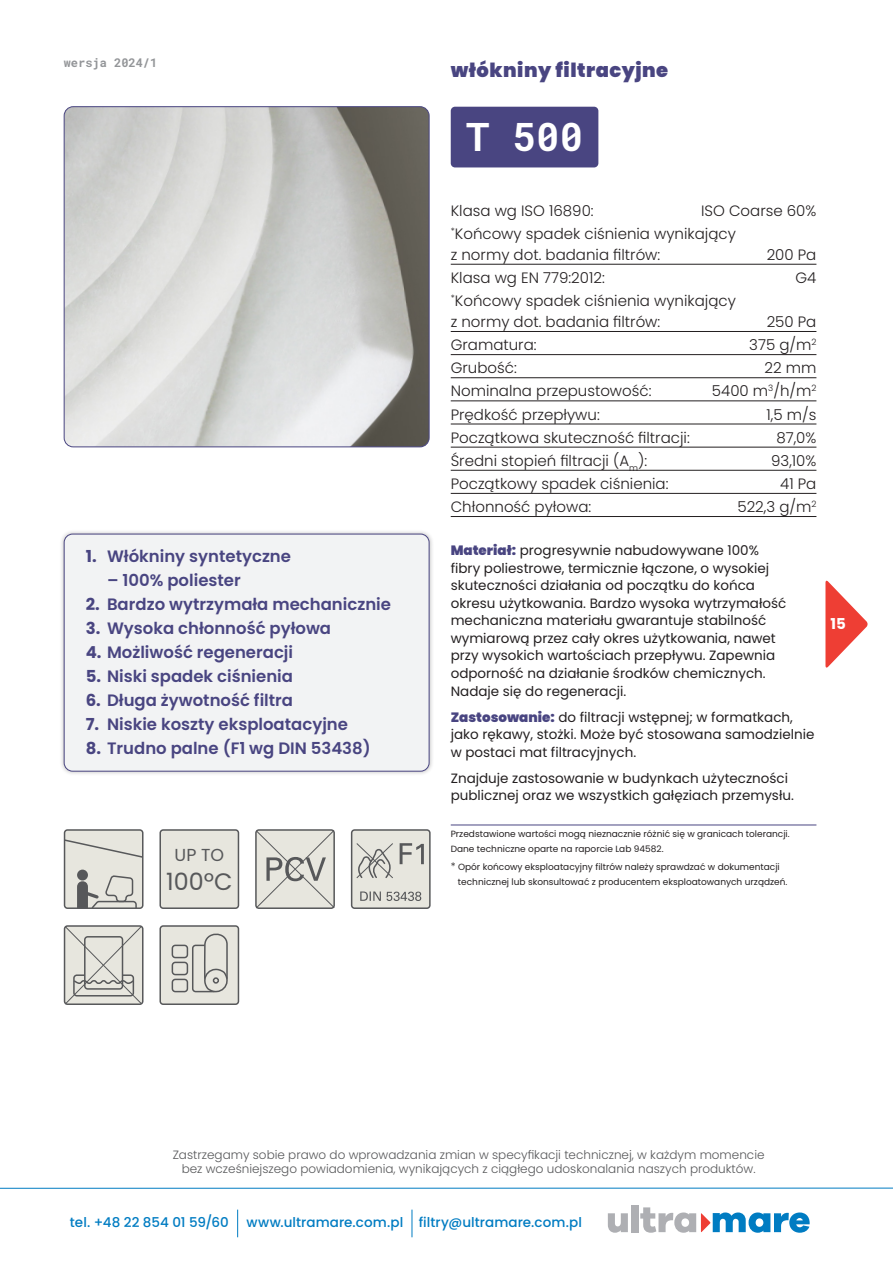
<style>
.page{position:relative;width:893px;height:1263px;background:#fff}
.page>*{position:absolute;margin:0;border:0;box-sizing:border-box;transform-origin:0 0}
.t1{font:700 39px "Roboto Mono";color:#fff}
.t2{font:23.85px "Poppins";color:#57585a}
.t3{font:900 19.5px "Poppins";letter-spacing:.025em;color:#494581}
.t4{font:17.4px "Poppins";color:#57585a}
.t5{font:600 16.5px "Poppins";color:#494581}
.t6{font:300 15px/23.1px "Poppins";color:#231f20}
.t7{font:700 15px "Poppins";color:#fff}
.t8{font:13.5px/17.5px "Poppins";color:#231f20}
.t9{font:500 13.5px "Poppins";letter-spacing:.005em;color:#007cc2}
.t10{font:300 12px/14.4px "Poppins";color:#57585a;text-align:center}
.t11{font:700 12px "Roboto Mono";color:#939598}
.t12{font:9px/15px "Poppins";color:#231f20}
.s1{font-weight:700}
.s2{font-weight:900;color:#494581}
.s3{font-weight:300;font-size:10.5px}
</style>
<div class="page">
<hr style="left:0;top:1188px;width:893px;height:1px;background:#007cc2">
<svg style="left:237px;top:1209px;width:1px;height:28px"></svg>
<svg style="left:412px;top:1209px;width:1px;height:28px"></svg>
<svg style="left:608px;top:1213px;width:20px;height:20px"></svg>
<div style="left:631px;top:1205px;width:7px;height:27px;background:#aeafb3"></div>
<svg style="left:640px;top:1207px;width:170px;height:26px"></svg>
<svg style="left:825px;top:580px;width:43px;height:88px"></svg>
<img style="left:64px;top:107px;width:365px;height:340px">
<div style="left:64px;top:106px;width:365px;height:341px;border:1px solid #494581;border-radius:9px"></div>
<div style="left:451px;top:107px;width:147px;height:60px;background:#494581;border-radius:4px"></div>
<div style="left:59px;top:529px;width:375px;height:247px;background:#231f20;opacity:.3"></div>
<div style="left:64px;top:534px;width:365px;height:237px;background:#f2f3f4;border-radius:9px"></div>
<div style="left:64px;top:534px;width:365px;height:237px;border:1px solid #494581;border-radius:9px"></div>
<hr style="left:451px;top:264px;width:365px;height:1px;background:#231f20">
<hr style="left:451px;top:331px;width:365px;height:1px;background:#231f20">
<hr style="left:451px;top:354px;width:365px;height:1px;background:#231f20">
<hr style="left:451px;top:377px;width:365px;height:1px;background:#231f20">
<hr style="left:451px;top:401px;width:365px;height:1px;background:#231f20">
<hr style="left:451px;top:424px;width:365px;height:1px;background:#231f20">
<hr style="left:451px;top:447px;width:365px;height:1px;background:#231f20">
<hr style="left:451px;top:470px;width:365px;height:1px;background:#231f20">
<hr style="left:451px;top:493px;width:365px;height:1px;background:#231f20">
<hr style="left:451px;top:516px;width:365px;height:1px;background:#231f20">
<hr style="left:451px;top:825px;width:365px;height:1px;background:#494581">
<div style="left:65px;top:830px;width:78px;height:78px;background:#e7e6de;border-radius:3px"></div>
<div style="left:64px;top:829px;width:80px;height:80px;border:2px solid #57585a;border-radius:3px"></div>
<svg style="left:64px;top:838px;width:80px;height:21px"></svg>
<div style="left:77px;top:869px;width:11px;height:11px;background:#57585a;border-radius:50%"></div>
<svg style="left:77px;top:874px;width:61px;height:35px"></svg>
<div style="left:160px;top:830px;width:78px;height:78px;background:#e7e6de;border-radius:3px"></div>
<div style="left:159px;top:829px;width:80px;height:80px;border:2px solid #57585a;border-radius:3px"></div>
<svg style="left:255px;top:829px;width:80px;height:80px;background:#cdcdc6"></svg>
<div style="left:352px;top:830px;width:78px;height:78px;background:#e7e6de;border-radius:3px"></div>
<div style="left:351px;top:829px;width:80px;height:80px;border:2px solid #57585a;border-radius:3px"></div>
<svg style="left:360px;top:891px;width:61px;height:10px"></svg>
<svg style="left:356px;top:843px;width:68px;height:36px"></svg>
<div style="left:64px;top:925px;width:80px;height:80px;border:2px solid #57585a;border-radius:3px"></div>
<svg style="left:64px;top:925px;width:78px;height:80px;background:#cecdc7"></svg>
<div style="left:160px;top:926px;width:78px;height:78px;background:#e7e6de;border-radius:3px"></div>
<div style="left:159px;top:925px;width:80px;height:80px;border:2px solid #57585a;border-radius:3px"></div>
<div style="left:172px;top:979px;width:16px;height:13px;border:2px solid #57585a;border-radius:3px"></div>
<div style="left:192px;top:945px;width:25px;height:47px;border:2px solid #57585a;border-radius:3px"></div>
<svg style="left:199px;top:933px;width:29px;height:60px"></svg>
<div style="left:172px;top:945px;width:16px;height:13px;border:2px solid #57585a;border-radius:3px"></div>
<div style="left:172px;top:962px;width:16px;height:13px;border:2px solid #57585a;border-radius:3px"></div>
<div style="left:213px;top:977px;width:6px;height:7px;border:2px solid #57585a;border-radius:50%"></div>
<p class="t11" style="left:64px;top:54px;width:95px">wersja 2024/1</p>
<h3 class="t3" style="left:451px;top:59px;width:219px">włókniny filtracyjne</h3>
<h1 class="t1" style="left:466px;top:109px;width:118px">T 500</h1>
<p class="t5" style="left:86px;top:546px;width:207px"><span class="s1">1.</span> Włókniny syntetyczne</p>
<p class="t5" style="left:107px;top:570px;width:135px">– 100% poliester</p>
<p class="t5" style="left:86px;top:594px;width:307px"><span class="s1">2.</span> Bardzo wytrzymała mechanicznie</p>
<p class="t5" style="left:86px;top:618px;width:247px"><span class="s1">3.</span> Wysoka chłonność pyłowa</p>
<p class="t5" style="left:86px;top:642px;width:209px"><span class="s1">4.</span> Możliwość regeneracji</p>
<p class="t5" style="left:86px;top:666px;width:209px"><span class="s1">5.</span> Niski spadek ciśnienia</p>
<p class="t5" style="left:86px;top:690px;width:209px"><span class="s1">6.</span> Długa żywotność filtra</p>
<p class="t5" style="left:86px;top:714px;width:264px"><span class="s1">7.</span> Niskie koszty eksploatacyjne</p>
<p class="t5" style="left:86px;top:738px;width:286px"><span class="s1">8.</span> Trudno palne (F1 wg DIN 53438)</p>
<p class="t4" style="left:175px;top:844px;width:51px">UP TO</p>
<h2 class="t2" style="left:166px;top:868px;width:68px">100ºC</h2>
<p class="t6" style="left:451px;top:199px;width:144px">Klasa wg ISO 16890:</p>
<p class="t6" style="left:451px;top:199px;width:367px;text-indent:250px">ISO Coarse 60% <sup>*</sup>Końcowy spadek ciśnienia wynikający</p>
<p class="t6" style="left:451px;top:243px;width:211px">z normy dot. badania filtrów:</p>
<p class="t6" style="left:767px;top:243px;width:51px">200 Pa</p>
<p class="t6" style="left:451px;top:266px;width:156px">Klasa wg EN 779:2012:</p>
<p class="t6" style="left:795px;top:266px;width:22px">G4</p>
<p class="t6" style="left:451px;top:290px;width:287px;line-height:21px"><sup>*</sup>Końcowy spadek ciśnienia wynikający z normy dot. badania filtrów:</p>
<p class="t6" style="left:767px;top:310px;width:51px">250 Pa</p>
<p class="t6" style="left:451px;top:333px;width:87px">Gramatura:</p>
<p class="t6" style="left:749px;top:333px;width:69px">375 g/m<sup>2</sup></p>
<p class="t6" style="left:451px;top:356px;width:68px">Grubość:</p>
<p class="t6" style="left:764px;top:356px;width:53px">22 mm</p>
<p class="t6" style="left:451px;top:380px;width:202px">Nominalna przepustowość:</p>
<p class="t6" style="left:712px;top:380px;width:106px">5400 m<sup>3</sup>/h/m<sup>2</sup></p>
<p class="t6" style="left:451px;top:403px;width:151px">Prędkość przepływu:</p>
<p class="t6" style="left:766px;top:403px;width:51px">1,5 m/s</p>
<p class="t6" style="left:451px;top:426px;width:241px">Początkowa skuteczność filtracji:</p>
<p class="t6" style="left:776px;top:426px;width:42px">87,0%</p>
<p class="t6" style="left:451px;top:449px;width:198px">Średni stopień filtracji (A<sub>m</sub>):</p>
<p class="t6" style="left:771px;top:449px;width:47px">93,10%</p>
<p class="t6" style="left:451px;top:472px;width:219px">Początkowy spadek ciśnienia:</p>
<p class="t6" style="left:780px;top:472px;width:38px">41 Pa</p>
<p class="t6" style="left:451px;top:495px;width:142px">Chłonność pyłowa:</p>
<p class="t6" style="left:737px;top:495px;width:80px">522,3 g/m<sup>2</sup></p>
<p class="t8" style="left:451px;top:542px;width:337px"><span class="s2">Materiał:</span> progresywnie nabudowywane 100% fibry poliestrowe, termicznie łączone, o wysokiej skuteczności działania od początku do końca okresu użytkowania. Bardzo wysoka wytrzymałość mechaniczna materiału gwarantuje stabilność wymiarową przez cały okres użytkowania, nawet przy wysokich wartościach przepływu. Zapewnia odporność na działanie środków chemicznych.<br>Nadaje się do regeneracji.</p>
<p class="t8" style="left:451px;top:708px;width:365px"><span class="s2">Zastosowanie:</span> do filtracji wstępnej; w formatkach, jako rękawy, stożki. Może być stosowana samodzielnie w postaci mat filtracyjnych.</p>
<p class="t8" style="left:451px;top:769px;width:345px">Znajduje zastosowanie w budynkach użyteczności publicznej oraz we wszystkich gałęziach przemysłu.</p>
<p class="t12" style="left:451px;top:826px;width:340px">Przedstawione wartości mogą nieznacznie różnić się w granicach tolerancji.<br>Dane techniczne oparte na raporcie Lab 94582.</p>
<p class="t12" style="left:458px;top:859px;width:331px;text-indent:-7px"><span class="s3">*</span> Opór końcowy eksploatacyjny filtrów należy sprawdzać w dokumentacji technicznej lub skonsultować z producentem eksploatowanych urządzeń.</p>
<p class="t7" style="left:830px;top:615px;width:17px">15</p>
<p class="t10" style="left:173px;top:1148px;width:593px">Zastrzegamy sobie prawo do wprowadzania zmian w specyfikacji technicznej, w każdym momencie bez wcześniejszego powiadomienia, wynikających z ciągłego udoskonalania naszych produktów.</p>
<p class="t9" style="left:70px;top:1215px;width:160px">tel. +48 22 854 01 59/60</p>
<p class="t9" style="left:246px;top:1215px;width:337px">www.ultramare.com.pl filtry@ultramare.com.pl</p>
</div>
